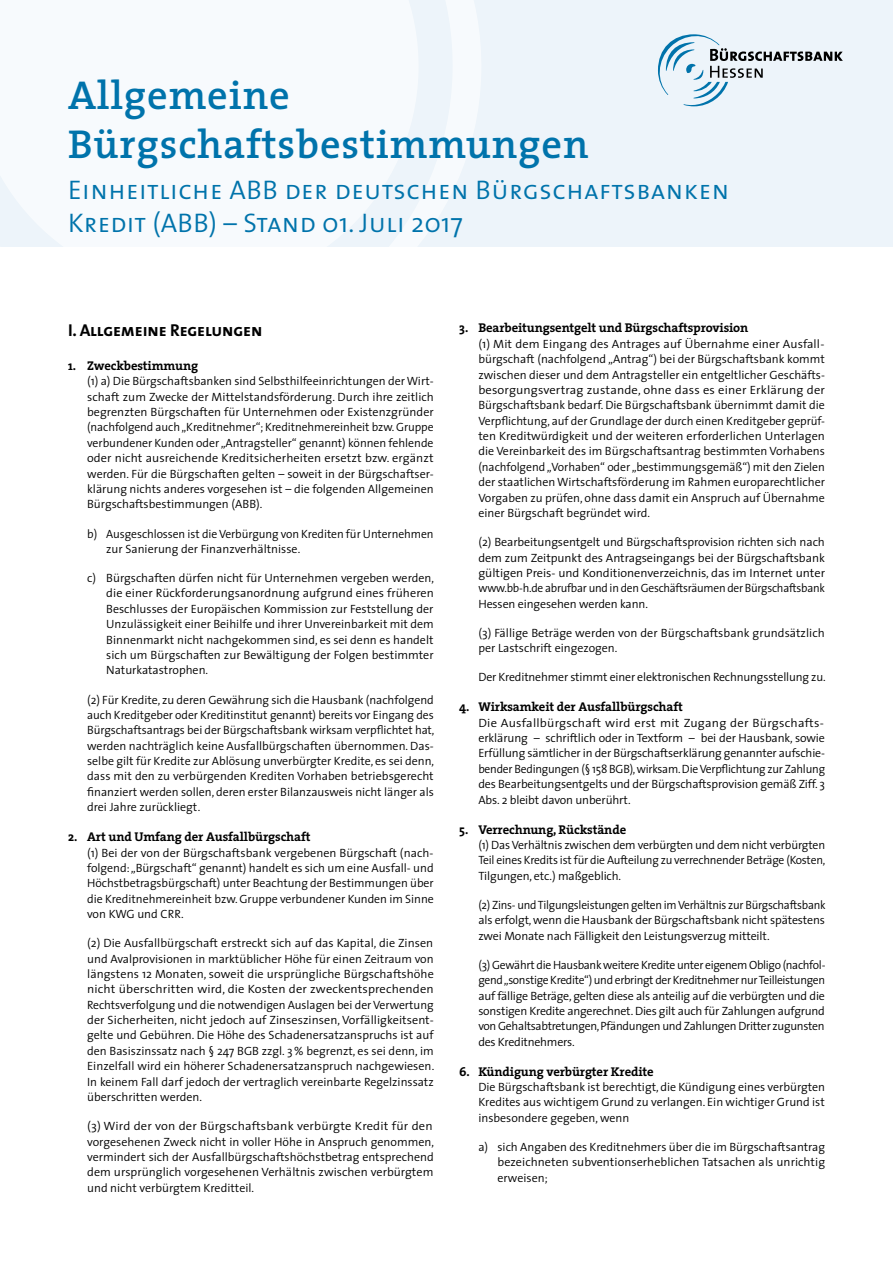
<style>
.page{position:relative;width:893px;height:1263px;background:#fff}
.page>*{position:absolute;margin:0;border:0;box-sizing:border-box;transform-origin:0 0}
.t1{font:600 40.5px/48.8px "The Serif";letter-spacing:.02em;color:#0073ab}
.t2{font:27px/33px "The Sans Semi Light Caps";letter-spacing:.02em;color:#0073ab}
.t3{font:17.25px "The Sans Bold Caps";letter-spacing:-.01em;color:#000}
.t4{font:700 12.75px "The Serif";letter-spacing:-.01em;color:#000}
.t5{font:300 12px/15.3px "The Sans";color:#000;text-align:justify}
.t6{font:300 12px/15.3px "The Sans";color:#000;scale:1.05 1}
.t7{font:300 12px/15.3px "The Sans";color:#000;text-align:justify;scale:.96 1}
.s1{font-family:"The Sans";font-weight:300}
</style>
<div class="page">
<div style="left:0;top:0;width:893px;height:247px;background:#edf4fa"></div>
<svg style="left:658px;top:34px;width:185px;height:72px"></svg>
<h1 class="t1" style="left:68px;top:70px;width:522px">Allgemeine<br>Bürgschaftsbestimmungen</h1>
<h2 class="t2" style="left:68px;top:172px;width:663px">Einheitliche ABB der deutschen Bürgschaftsbanken<br>Kredit (ABB) – Stand <span class="s1">01</span>. Juli <span class="s1">2017</span></h2>
<h3 class="t3" style="left:68px;top:315px;width:196px">I. Allgemeine Regelungen</h3>
<p class="t4" style="left:68px;top:355px;width:132px">1. Zweckbestimmung</p>
<p class="t5" style="left:87px;top:373px;width:348px">(1) a) Die Bürgschaftsbanken sind Selbsthilfeeinrichtungen der Wirt&shy;schaft zum Zwecke der Mittelstandsförderung. Durch ihre zeitlich begrenzten Bürgschaften für Unternehmen oder Existenzgründer (nachfolgend auch „Kreditnehmer“; Kreditnehmereinheit bzw. Gruppe verbundener Kunden oder „Antragsteller“ genannt) können fehlende oder nicht ausreichende Kreditsicherheiten ersetzt bzw. ergänzt werden. Für die Bürgschaften gelten – soweit in der Bürgschaftser&shy;klärung nichts anderes vorgesehen ist – die folgenden Allgemeinen Bürgschaftsbestimmungen (ABB).</p>
<p class="t5" style="left:106px;top:525px;width:329px;text-indent:-19px">b) Ausgeschlossen ist die Verbürgung von Krediten für Unternehmen zur Sanierung der Finanzverhältnisse.</p>
<p class="t5" style="left:106px;top:570px;width:329px;text-indent:-19px">c) Bürgschaften dürfen nicht für Unternehmen vergeben werden, die einer Rückforderungsanordnung aufgrund eines früheren Beschlusses der Europäischen Kommission zur Feststellung der Unzulässigkeit einer Beihilfe und ihrer Unvereinbarkeit mit dem Binnenmarkt nicht nachgekommen sind, es sei denn es handelt sich um Bürgschaften zur Bewältigung der Folgen bestimmter Naturkatastrophen.</p>
<p class="t5" style="left:87px;top:691px;width:349px">(2) Für Kredite, zu deren Gewährung sich die Hausbank (nachfolgend auch Kreditgeber oder Kreditinstitut genannt) bereits vor Eingang des Bürgschaftsantrags bei der Bürgschaftsbank wirksam verpflichtet hat, werden nachträglich keine Ausfallbürgschaften übernommen. Das&shy;selbe gilt für Kredite zur Ablösung unverbürgter Kredite, es sei denn, dass mit den zu verbürgenden Krediten Vorhaben betriebsgerecht finanziert werden sollen, deren erster Bilanzausweis nicht länger als drei Jahre zurückliegt.</p>
<p class="t4" style="left:68px;top:826px;width:244px">2. Art und Umfang der Ausfallbürgschaft</p>
<p class="t5" style="left:87px;top:844px;width:348px">(1) Bei der von der Bürgschaftsbank vergebenen Bürgschaft (nach&shy;folgend: „Bürgschaft“ genannt) handelt es sich um eine Ausfall- und Höchstbetragsbürgschaft) unter Beachtung der Bestimmungen über die Kreditnehmereinheit bzw. Gruppe verbundener Kunden im Sinne von KWG und CRR.</p>
<p class="t5" style="left:87px;top:935px;width:349px">(2) Die Ausfallbürgschaft erstreckt sich auf das Kapital, die Zinsen und Avalprovisionen in marktüblicher Höhe für einen Zeitraum von längstens 12 Monaten, soweit die ursprüngliche Bürgschaftshöhe nicht überschritten wird, die Kosten der zweckentsprechenden Rechtsverfolgung und die notwendigen Auslagen bei der Verwertung der Sicherheiten, nicht jedoch auf Zinseszinsen, Vorfälligkeitsent&shy;gelte und Gebühren. Die Höhe des Schadenersatzanspruchs ist auf den Basiszinssatz nach § 247 BGB zzgl. 3% begrenzt, es sei denn, im Einzelfall wird ein höherer Schadenersatzanspruch nachgewiesen.<br>In keinem Fall darf jedoch der vertraglich vereinbarte Regelzinssatz überschritten werden.</p>
<p class="t6" style="left:87px;top:1118px;width:332px">(3) Wird der von der Bürgschaftsbank verbürgte Kredit für den vorgesehenen Zweck nicht in voller Höhe in Anspruch genommen, vermindert sich der Ausfallbürgschaftshöchstbetrag entsprechend dem ursprünglich vorgesehenen Verhältnis zwischen verbürgtem und nicht verbürgtem Kreditteil.</p>
<p class="t4" style="left:459px;top:317px;width:291px">3. Bearbeitungsentgelt und Bürgschaftsprovision</p>
<p class="t5" style="left:478px;top:336px;width:348px">(1) Mit dem Eingang des Antrages auf Übernahme einer Ausfall&shy;bürgschaft (nachfolgend „Antrag“) bei der Bürgschaftsbank kommt zwischen dieser und dem Antragsteller ein entgeltlicher Geschäfts&shy;besorgungsvertrag zustande, ohne dass es einer Erklärung der Bürgschaftsbank bedarf. Die Bürgschaftsbank übernimmt damit die Verpflichtung, auf der Grundlage der durch einen Kreditgeber geprüf&shy;ten Kreditwürdigkeit und der weiteren erforderlichen Unterlagen die Vereinbarkeit des im Bürgschaftsantrag bestimmten Vorhabens (nachfolgend „Vorhaben“ oder „bestimmungsgemäß“) mit den Zielen der staatlichen Wirtschaftsförderung im Rahmen europarechtlicher Vorgaben zu prüfen, ohne dass damit ein Anspruch auf Übernahme einer Bürgschaft begründet wird.</p>
<p class="t5" style="left:478px;top:534px;width:348px">(2) Bearbeitungsentgelt und Bürgschaftsprovision richten sich nach dem zum Zeitpunkt des Antragseingangs bei der Bürgschaftsbank gültigen Preis- und Konditionenverzeichnis, das im Internet unter www.bb-h.de abrufbar und in den Geschäftsräumen der Bürgschaftsbank Hessen eingesehen werden kann.</p>
<p class="t5" style="left:478px;top:625px;width:348px">(3) Fällige Beträge werden von der Bürgschaftsbank grundsätzlich per Lastschrift eingezogen.</p>
<p class="t5" style="left:478px;top:669px;width:349px">Der Kreditnehmer stimmt einer elektronischen Rechnungsstellung zu.</p>
<p class="t4" style="left:459px;top:696px;width:225px">4. Wirksamkeit der Ausfallbürgschaft</p>
<p class="t6" style="left:478px;top:715px;width:332px;text-align:justify">Die Ausfallbürgschaft wird erst mit Zugang der Bürgschafts&shy;erklärung – schriftlich oder in Textform – bei der Hausbank, sowie Erfüllung sämtlicher in der Bürgschaftserklärung genannter aufschie&shy;bender Bedingungen (§ 158 BGB), wirksam. Die Verpflichtung zur Zahlung des Bearbeitungsentgelts und der Bürgschaftsprovision gemäß Ziff. 3<br>Abs. 2 bleibt davon unberührt.</p>
<p class="t4" style="left:459px;top:818px;width:168px">5. Verrechnung, Rückstände</p>
<p class="t5" style="left:478px;top:837px;width:349px">(1) Das Verhältnis zwischen dem verbürgten und dem nicht verbürgten Teil eines Kredits ist für die Aufteilung zu verrechnender Beträge (Kosten, Tilgungen, etc.) maßgeblich.</p>
<p class="t7" style="left:478px;top:897px;width:363px">(2) Zins- und Tilgungsleistungen gelten im Verhältnis zur Bürgschaftsbank als erfolgt, wenn die Hausbank der Bürgschaftsbank nicht spätestens zwei Monate nach Fälligkeit den Leistungsverzug mitteilt.</p>
<p class="t5" style="left:478px;top:957px;width:349px">(3) Gewährt die Hausbank weitere Kredite unter eigenem Obligo (nachfol&shy;gend „sonstige Kredite“) und erbringt der Kreditnehmer nur Teilleistungen auf fällige Beträge, gelten diese als anteilig auf die verbürgten und die sonstigen Kredite angerechnet. Dies gilt auch für Zahlungen aufgrund von Gehaltsabtretungen, Pfändungen und Zahlungen Dritter zugunsten des Kreditnehmers.</p>
<p class="t4" style="left:459px;top:1061px;width:196px">6. Kündigung verbürgter Kredite</p>
<p class="t5" style="left:478px;top:1079px;width:348px">Die Bürgschaftsbank ist berechtigt, die Kündigung eines verbürgten Kredites aus wichtigem Grund zu verlangen. Ein wichtiger Grund ist insbesondere gegeben, wenn</p>
<p class="t5" style="left:497px;top:1139px;width:329px;text-indent:-19px">a) sich Angaben des Kreditnehmers über die im Bürgschaftsantrag bezeichneten subventionserheblichen Tatsachen als unrichtig erweisen;</p>
</div>
